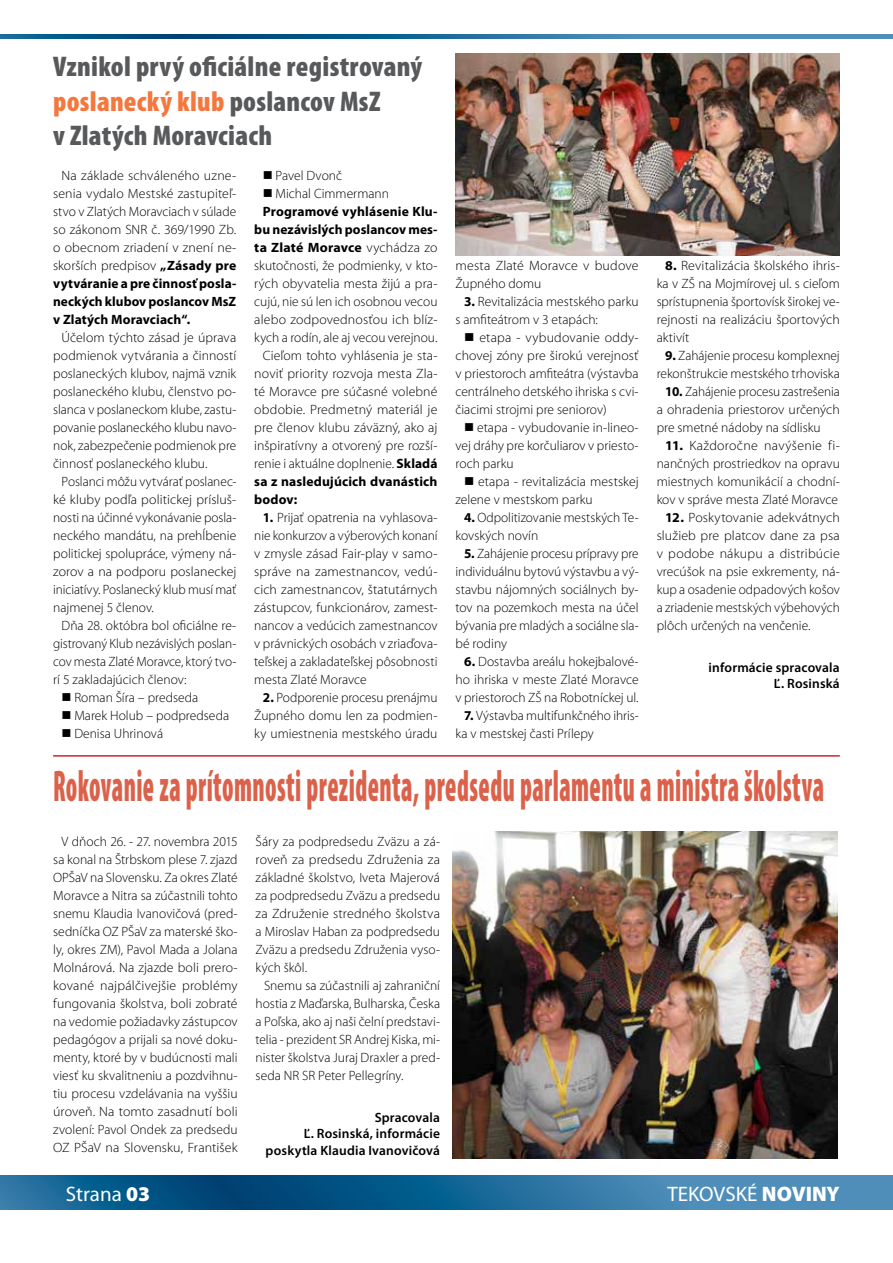
<style>
.page{position:relative;width:893px;height:1263px;background:#fff}
.page>*{position:absolute;margin:0;border:0;box-sizing:border-box;transform-origin:0 0}
.t1{font:900 condensed 44.7px "Mini Pro";letter-spacing:.015em;color:#db614a;scale:.57 1}
.t2{font:900 condensed 28.5px/34.2px "Mini Pro";letter-spacing:.01em;color:#58595b}
.t3{font:21px "Mini Pro";color:#fff}
.t4{font:300 13.5px/18px "Mini Pro";color:#000;text-align:justify}
.t5{font:700 13.5px "Mini Pro";letter-spacing:.01em;color:#000}
.t6{font:600 13.5px/16.5px "Mini Pro";letter-spacing:.01em;color:#000;text-align:right}
.s1{color:#f4783e}
.s2{font-weight:700}
.s3{font-weight:300}
.s4{font-weight:900}
</style>
<div class="page">
<svg style="left:0;top:1176px;width:893px;height:34px;background:#226c9a"></svg>
<svg style="left:0;top:34px;width:893px;height:4px;background:#246d9c"></svg>
<img style="left:453px;top:831px;width:384px;height:328px">
<img style="left:455px;top:53px;width:385px;height:202px">
<hr style="left:53px;top:755px;width:787px;height:2px;background:#d2232a">
<h2 class="t2" style="left:53px;top:50px;width:371px">Vznikol prvý oficiálne registrovaný <span class="s1">poslanecký klub</span> poslancov MsZ<br>v Zlatých Moravciach</h2>
<p class="t4" style="left:53px;top:167px;width:185px;text-indent:9px">Na základe schváleného uzne&shy;senia vydalo Mestské zastupiteľ&shy;stvo v Zlatých Moravciach v súlade so zákonom SNR č. 369/1990 Zb. o obecnom zriadení v znení ne&shy;skorších predpisov <span class="s2">„Zásady pre vytváranie a pre činnosť posla&shy;neckých klubov poslancov MsZ v Zlatých Moravciach“.</span></p>
<p class="t4" style="left:53px;top:329px;width:185px;text-indent:9px">Účelom týchto zásad je úprava podmienok vytvárania a činností poslaneckých klubov, najmä vznik poslaneckého klubu, členstvo po&shy;slanca v poslaneckom klube, zastu&shy;povanie poslaneckého klubu navo&shy;nok, zabezpečenie podmienok pre činnosť poslaneckého klubu.</p>
<p class="t4" style="left:53px;top:473px;width:185px;text-indent:9px">Poslanci môžu vytvárať poslanec&shy;ké kluby podľa politickej prísluš&shy;nosti na účinné vykonávanie posla&shy;neckého mandátu, na prehĺbenie politickej spolupráce, výmeny ná&shy;zorov a na podporu poslaneckej iniciatívy. Poslanecký klub musí mať najmenej 5 členov.</p>
<p class="t4" style="left:53px;top:617px;width:185px;text-indent:9px">Dňa 28. októbra bol oficiálne re&shy;gistrovaný Klub nezávislých poslan&shy;cov mesta Zlaté Moravce, ktorý tvo&shy;rí 5 zakladajúcich členov:</p>
<p class="t4" style="left:62px;top:689px;width:138px">■ Roman Šíra – predseda</p>
<p class="t4" style="left:62px;top:707px;width:169px">■ Marek Holub – podpredseda</p>
<p class="t4" style="left:62px;top:725px;width:103px">■ Denisa Uhrinová</p>
<p class="t4" style="left:263px;top:167px;width:81px">■ Pavel Dvonč</p>
<p class="t4" style="left:263px;top:185px;width:128px">■ Michal Cimmermann</p>
<p class="t5" style="left:263px;top:204px;width:176px">Programové vyhlásenie Klu-</p>
<p class="t5" style="left:254px;top:222px;width:185px">bu nezávislých poslancov mes-</p>
<p class="t5" style="left:254px;top:240px;width:185px">ta Zlaté Moravce <span class="s3">vychádza zo</span></p>
<p class="t4" style="left:254px;top:257px;width:185px">skutočnosti, že podmienky, v kto-</p>
<p class="t4" style="left:254px;top:275px;width:185px">rých obyvatelia mesta žijú a pra-</p>
<p class="t4" style="left:254px;top:293px;width:185px">cujú, nie sú len ich osobnou vecou</p>
<p class="t4" style="left:254px;top:311px;width:185px">alebo zodpovednosťou ich blíz-</p>
<p class="t4" style="left:254px;top:329px;width:185px">kych a rodín, ale aj vecou verejnou.</p>
<p class="t4" style="left:263px;top:347px;width:176px">Cieľom tohto vyhlásenia je sta-</p>
<p class="t4" style="left:254px;top:365px;width:185px">noviť priority rozvoja mesta Zla-</p>
<p class="t4" style="left:254px;top:383px;width:185px">té Moravce pre súčasné volebné</p>
<p class="t4" style="left:254px;top:401px;width:185px">obdobie. Predmetný materiál je</p>
<p class="t4" style="left:254px;top:419px;width:185px">pre členov klubu záväzný, ako aj</p>
<p class="t4" style="left:254px;top:437px;width:185px">inšpiratívny a otvorený pre rozší-</p>
<p class="t4" style="left:254px;top:455px;width:185px">renie i aktuálne doplnenie. <span class="s2">Skladá</span></p>
<p class="t5" style="left:254px;top:474px;width:185px">sa z nasledujúcich dvanástich</p>
<p class="t5" style="left:254px;top:492px;width:44px">bodov:</p>
<p class="t4" style="left:254px;top:509px;width:185px;text-indent:9px"><span class="s2">1.</span> Prijať opatrenia na vyhlasova&shy;nie konkurzov a výberových konaní v zmysle zásad Fair-play v samo&shy;správe na zamestnancov, vedú&shy;cich zamestnancov, štatutárnych zástupcov, funkcionárov, zamest&shy;nancov a vedúcich zamestnancov v právnických osobách v zriaďova&shy;teľskej a zakladateľskej pôsobnosti mesta Zlaté Moravce</p>
<p class="t4" style="left:254px;top:689px;width:185px;text-indent:9px"><span class="s2">2.</span> Podporenie procesu prenájmu Župného domu len za podmien&shy;ky umiestnenia mestského úradu</p>
<p class="t4" style="left:455px;top:257px;width:185px">mesta Zlaté Moravce v budove<br>Župného domu</p>
<p class="t4" style="left:455px;top:293px;width:185px;text-indent:9px"><span class="s2">3.</span> Revitalizácia mestského parku s amfiteátrom v 3 etapách:</p>
<p class="t4" style="left:455px;top:329px;width:185px;text-indent:9px">■ etapa - vybudovanie oddy&shy;chovej zóny pre širokú verejnosť v priestoroch amfiteátra (výstavba centrálneho detského ihriska s cvi&shy;čiacimi strojmi pre seniorov)</p>
<p class="t4" style="left:455px;top:419px;width:185px;text-indent:9px">■ etapa - vybudovanie in-lineo&shy;vej dráhy pre korčuliarov v priesto&shy;roch parku</p>
<p class="t4" style="left:455px;top:473px;width:185px;text-indent:9px">■ etapa - revitalizácia mestskej zelene v mestskom parku</p>
<p class="t4" style="left:455px;top:509px;width:185px;text-indent:9px"><span class="s2">4.</span> Odpolitizovanie mestských Te&shy;kovských novín</p>
<p class="t4" style="left:455px;top:545px;width:185px;text-indent:9px"><span class="s2">5.</span> Zahájenie procesu prípravy pre individuálnu bytovú výstavbu a vý&shy;stavbu nájomných sociálnych by&shy;tov na pozemkoch mesta na účel bývania pre mladých a sociálne sla&shy;bé rodiny</p>
<p class="t4" style="left:455px;top:653px;width:185px;text-indent:9px"><span class="s2">6.</span> Dostavba areálu hokejbalové&shy;ho ihriska v meste Zlaté Moravce v priestoroch ZŠ na Robotníckej ul.</p>
<p class="t4" style="left:455px;top:707px;width:185px;text-indent:9px"><span class="s2">7.</span> Výstavba multifunkčného ihris&shy;ka v mestskej časti Prílepy</p>
<p class="t4" style="left:657px;top:257px;width:185px;text-indent:9px"><span class="s2">8.</span> Revitalizácia školského ihris&shy;ka v ZŠ na Mojmírovej ul. s cieľom sprístupnenia športovísk širokej ve&shy;rejnosti na realizáciu športových aktivít</p>
<p class="t4" style="left:657px;top:347px;width:185px;text-align:right"><span class="s2">9.</span> Zahájenie procesu komplexnej rekonštrukcie mestského trhoviska</p>
<p class="t4" style="left:657px;top:383px;width:185px;text-indent:9px"><span class="s2">10.</span> Zahájenie procesu zastrešenia a ohradenia priestorov určených pre smetné nádoby na sídlisku</p>
<p class="t4" style="left:657px;top:437px;width:185px;text-indent:9px"><span class="s2">11.</span> Každoročne navýšenie fi&shy;nančných prostriedkov na opravu miestnych komunikácií a chodní&shy;kov v správe mesta Zlaté Moravce</p>
<p class="t4" style="left:657px;top:509px;width:185px;text-indent:9px"><span class="s2">12.</span> Poskytovanie adekvátnych služieb pre platcov dane za psa v podobe nákupu a distribúcie vrecúšok na psie exkrementy, ná&shy;kup a osadenie odpadových košov a zriadenie mestských výbehových plôch určených na venčenie.</p>
<p class="t6" style="left:709px;top:659px;width:133px">informácie spracovala<br>Ľ. Rosinská</p>
<h1 class="t1" style="left:53px;top:761px;width:1354px">Rokovanie za prítomnosti prezidenta, predsedu parlamentu a ministra školstva</h1>
<p class="t4" style="left:53px;top:833px;width:186px;text-indent:9px">V dňoch 26. - 27. novembra 2015 sa konal na Štrbskom plese 7. zjazd OPŠaV na Slovensku. Za okres Zlaté Moravce a Nitra sa zúčastnili tohto snemu Klaudia Ivanovičová (pred&shy;sedníčka OZ PŠaV za materské ško&shy;ly, okres ZM), Pavol Mada a Jolana Molnárová. Na zjazde boli prero&shy;kované najpálčivejšie problémy fungovania školstva, boli zobraté na vedomie požiadavky zástupcov pedagógov a prijali sa nové doku&shy;menty, ktoré by v budúcnosti mali viesť ku skvalitneniu a pozdvihnu&shy;tiu procesu vzdelávania na vyššiu úroveň. Na tomto zasadnutí boli zvolení: Pavol Ondek za predsedu OZ PŠaV na Slovensku, František</p>
<p class="t4" style="left:256px;top:833px;width:186px">Šáry za podpredsedu Zväzu a zá&shy;roveň za predsedu Združenia za základné školstvo, Iveta Majerová za podpredsedu Zväzu a predsedu za Združenie stredného školstva a Miroslav Haban za podpredsedu Zväzu a predsedu Združenia vyso&shy;kých škôl.</p>
<p class="t4" style="left:256px;top:977px;width:186px;text-indent:9px">Snemu sa zúčastnili aj zahraniční hostia z Maďarska, Bulharska, Česka a Poľska, ako aj naši čelní predstavi&shy;telia - prezident SR Andrej Kiska, mi&shy;nister školstva Juraj Draxler a pred&shy;seda NR SR Peter Pellegríny.</p>
<p class="t6" style="left:266px;top:1109px;width:176px">Spracovala<br>Ľ. Rosinská, informácie poskytla Klaudia Ivanovičová</p>
<h3 class="t3" style="left:66px;top:1182px;width:86px">Strana <span class="s4">03</span></h3>
<h3 class="t3" style="left:667px;top:1182px;width:174px">TEKOVSKÉ <span class="s4">NOVINY</span></h3>
</div>
